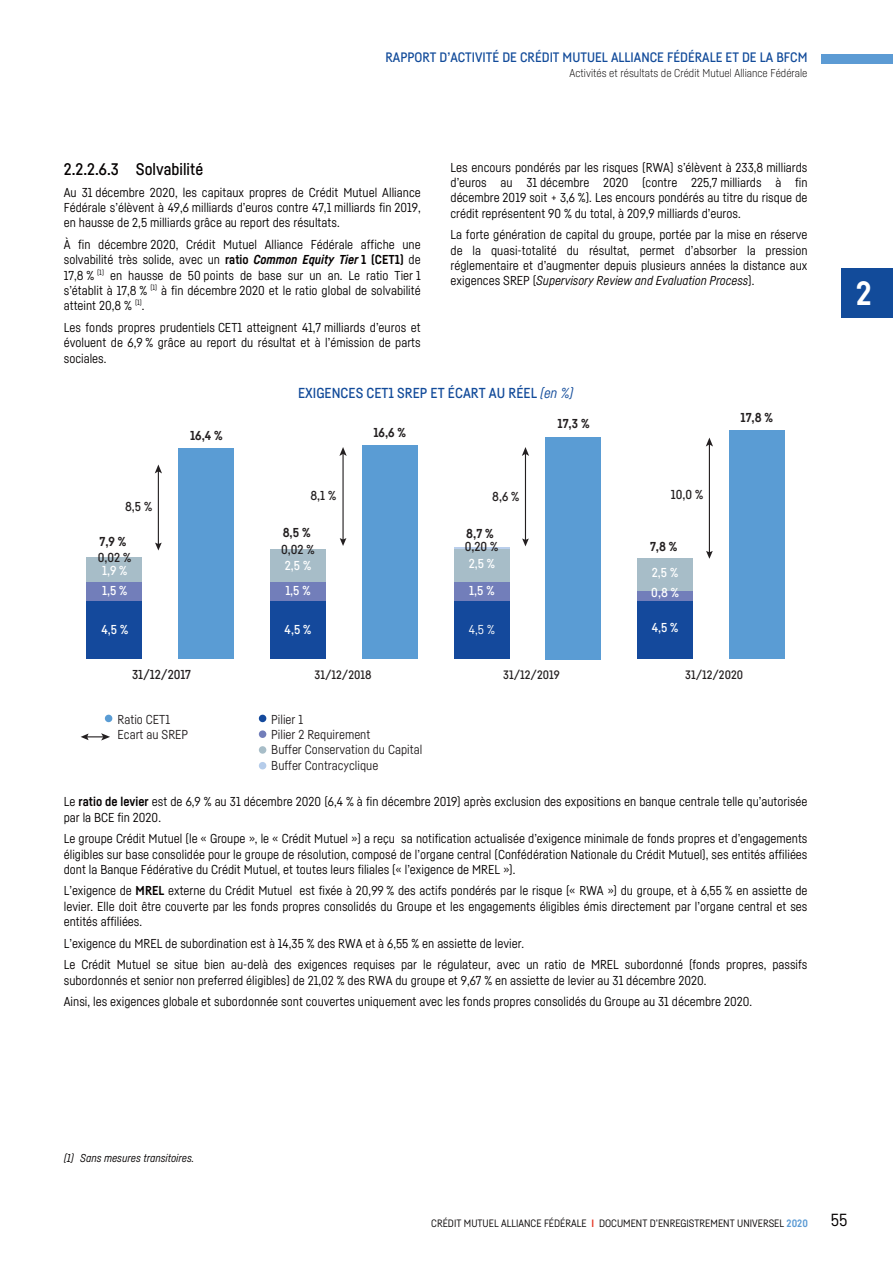
<style>
.page{position:relative;width:893px;height:1263px;background:#fff}
.page>*{position:absolute;margin:0;border:0;box-sizing:border-box;transform-origin:0 0}
.t1{font:700 33px "Fabrikat";color:#fff}
.t2{font:17.25px "Fabrikat";color:#040000}
.t3{font:500 16.5px "Fabrikat";color:#040000}
.t4{font:500 14.25px "Fabrikat";color:#124b9a}
.t5{font:500 13.5px "Fabrikat";color:#124b9a}
.t6{font:12.75px/15.3px "Fabrikat";color:#040000;text-align:justify}
.t7{font:12.75px/15.3px "Fabrikat";color:#231f20}
.t8{font:500 12.75px/20.7px "Fabrikat";color:#fff}
.t9{font:500 12.75px "Fabrikat";letter-spacing:-.005em;color:#231f20}
.t10{font:700 12.75px "Fabrikat";color:#231f20}
.t11{font:12.75px "Fabrikat";color:#fff}
.t12{font:500 12px "Fabrikat";color:#231f20}
.t13{font:300 11.25px "Fabrikat";color:#040000}
.t14{font:italic 11.25px "Fabrikat";color:#040000}
.t15{font:10.5px "Fabrikat";color:#040000}
.s1{font-weight:700}
.s2{font-weight:700;font-style:italic}
.s3{font-style:italic}
.s4{font-weight:400;font-style:italic}
.s5{font-weight:700;color:#e43827}
.s6{font-weight:700;color:#5c9bd4}
</style>
<div class="page">
<div style="left:821px;top:55px;width:71px;height:9px;background:#5c9bd4"></div>
<div style="left:841px;top:268px;width:51px;height:49px;background:#124b9a"></div>
<hr style="left:454px;top:547px;width:55px;height:3px;background:#bacfec">
<div style="left:87px;top:558px;width:55px;height:24px;background:#a7bdc8"></div>
<div style="left:270px;top:550px;width:55px;height:32px;background:#a7bdc8"></div>
<div style="left:454px;top:550px;width:55px;height:32px;background:#a7bdc8"></div>
<div style="left:637px;top:559px;width:56px;height:32px;background:#a7bdc8"></div>
<div style="left:87px;top:582px;width:55px;height:19px;background:#727eba"></div>
<div style="left:270px;top:582px;width:55px;height:19px;background:#727eba"></div>
<div style="left:454px;top:582px;width:55px;height:19px;background:#727eba"></div>
<div style="left:637px;top:591px;width:56px;height:10px;background:#727eba"></div>
<div style="left:87px;top:601px;width:55px;height:58px;background:#14499c"></div>
<div style="left:179px;top:448px;width:55px;height:211px;background:#5a9cd4"></div>
<div style="left:270px;top:601px;width:55px;height:58px;background:#14499c"></div>
<div style="left:362px;top:446px;width:55px;height:213px;background:#5a9cd4"></div>
<div style="left:454px;top:601px;width:55px;height:58px;background:#14499c"></div>
<div style="left:546px;top:437px;width:55px;height:222px;background:#5a9cd4"></div>
<div style="left:637px;top:601px;width:56px;height:58px;background:#14499c"></div>
<div style="left:729px;top:430px;width:55px;height:229px;background:#5a9cd4"></div>
<hr style="left:709px;top:444px;width:1px;height:109px;background:#231f20">
<svg style="left:706px;top:438px;width:7px;height:8px"></svg>
<svg style="left:706px;top:551px;width:7px;height:8px"></svg>
<hr style="left:525px;top:453px;width:1px;height:88px;background:#231f20">
<svg style="left:522px;top:447px;width:7px;height:9px"></svg>
<svg style="left:522px;top:538px;width:7px;height:8px"></svg>
<hr style="left:342px;top:453px;width:2px;height:88px;background:#231f20">
<svg style="left:339px;top:447px;width:8px;height:9px"></svg>
<svg style="left:340px;top:538px;width:6px;height:8px"></svg>
<hr style="left:158px;top:471px;width:1px;height:74px;background:#231f20">
<svg style="left:155px;top:464px;width:7px;height:9px"></svg>
<svg style="left:155px;top:543px;width:7px;height:7px"></svg>
<svg style="left:81px;top:733px;width:29px;height:7px"></svg>
<div style="left:259px;top:715px;width:7px;height:7px;background:#14499c;border-radius:50%"></div>
<div style="left:105px;top:715px;width:7px;height:7px;background:#5a9cd4;border-radius:50%"></div>
<div style="left:259px;top:730px;width:7px;height:8px;background:#727eba;border-radius:50%"></div>
<div style="left:259px;top:746px;width:7px;height:8px;background:#a7bdc8;border-radius:50%"></div>
<div style="left:259px;top:762px;width:7px;height:7px;background:#b5ccea;border-radius:50%"></div>
<p class="t5" style="left:386px;top:52px;width:423px">RAPPORT D’ACTIVITÉ DE CRÉDIT MUTUEL ALLIANCE FÉDÉRALE ET DE LA BFCM</p>
<p class="t13" style="left:570px;top:68px;width:239px">Activités et résultats de Crédit Mutuel Alliance Fédérale</p>
<p class="t3" style="left:64px;top:162px;width:141px">2.2.2.6.3 Solvabilité</p>
<p class="t6" style="left:64px;top:186px;width:358px">Au 31 décembre 2020, les capitaux propres de Crédit Mutuel Alliance Fédérale s’élèvent à 49,6 milliards d’euros contre 47,1 milliards fin 2019, en hausse de 2,5 milliards grâce au report des résultats.</p>
<p class="t6" style="left:64px;top:238px;width:358px">À fin décembre 2020, Crédit Mutuel Alliance Fédérale affiche une solvabilité très solide, avec un <span class="s1">ratio</span> <span class="s2">Common Equity Tier</span> <span class="s1">1 (CET1)</span> de 17,8 % <sup>(1)</sup> en hausse de 50 points de base sur un an. Le ratio Tier 1 s’établit à 17,8 % <sup>(1)</sup> à fin décembre 2020 et le ratio global de solvabilité atteint 20,8 % <sup>(1)</sup>.</p>
<p class="t6" style="left:64px;top:321px;width:358px">Les fonds propres prudentiels CET1 atteignent 41,7 milliards d’euros et évoluent de 6,9 % grâce au report du résultat et à l’émission de parts sociales.</p>
<p class="t6" style="left:450px;top:160px;width:358px">Les encours pondérés par les risques (RWA) s’élèvent à 233,8 milliards d’euros au 31 décembre 2020 (contre 225,7 milliards à fin décembre 2019 soit + 3,6 %). Les encours pondérés au titre du risque de crédit représentent 90 % du total, à 209,9 milliards d’euros.</p>
<p class="t6" style="left:450px;top:228px;width:358px">La forte génération de capital du groupe, portée par la mise en réserve de la quasi-totalité du résultat, permet d’absorber la pression réglementaire et d’augmenter depuis plusieurs années la distance aux exigences SREP (<span class="s3">Supervisory Review and Evaluation Process</span>).</p>
<p class="t9" style="left:125px;top:501px;width:29px">8,5 %</p>
<p class="t10" style="left:190px;top:430px;width:34px">16,4 %</p>
<p class="t4" style="left:298px;top:387px;width:277px">EXIGENCES CET1 SREP ET ÉCART AU RÉEL <span class="s4">(en %)</span></p>
<p class="t9" style="left:310px;top:490px;width:27px">8,1 %</p>
<p class="t10" style="left:373px;top:427px;width:34px">16,6 %</p>
<p class="t10" style="left:558px;top:418px;width:33px">17,3 %</p>
<p class="t9" style="left:492px;top:491px;width:29px">8,6 %</p>
<p class="t9" style="left:671px;top:489px;width:34px">10,0 %</p>
<p class="t10" style="left:283px;top:527px;width:29px">8,5 %</p>
<p class="t10" style="left:99px;top:536px;width:28px">7,9 %</p>
<p class="t9" style="left:281px;top:543px;width:35px">0,02 %</p>
<p class="t9" style="left:98px;top:552px;width:35px">0,02 %</p>
<p class="t8" style="left:102px;top:561px;width:27px">1,9 %</p>
<p class="t8" style="left:285px;top:555px;width:28px;line-height:24.9px">2,5 %<br>1,5 %</p>
<p class="t8" style="left:102px;top:582px;width:27px">1,5 %</p>
<p class="t8" style="left:101px;top:620px;width:28px">4,5 %</p>
<p class="t8" style="left:285px;top:620px;width:28px">4,5 %</p>
<p class="t10" style="left:466px;top:528px;width:29px">8,7 %</p>
<p class="t9" style="left:465px;top:541px;width:35px">0,20 %</p>
<p class="t8" style="left:469px;top:554px;width:28px">2,5 %</p>
<p class="t8" style="left:469px;top:581px;width:27px">1,5 %</p>
<p class="t11" style="left:469px;top:622px;width:27px">4,5 %</p>
<p class="t10" style="left:650px;top:541px;width:29px">7,8 %</p>
<p class="t8" style="left:651px;top:563px;width:29px">2,5 %<br>0,8 %</p>
<p class="t8" style="left:652px;top:618px;width:28px">4,5 %</p>
<p class="t10" style="left:740px;top:412px;width:34px">17,8 %</p>
<p class="t9" style="left:132px;top:668px;width:60px">31/12/2017</p>
<p class="t12" style="left:315px;top:669px;width:58px">31/12/2018</p>
<p class="t12" style="left:503px;top:669px;width:58px">31/12/2019</p>
<p class="t12" style="left:685px;top:669px;width:59px">31/12/2020</p>
<p class="t7" style="left:118px;top:712px;width:72px">Ratio CET1<br>Ecart au SREP</p>
<p class="t7" style="left:271px;top:712px;width:153px">Pilier 1<br>Pilier 2 Requirement<br>Buffer Conservation du Capital<br>Buffer Contracyclique</p>
<p class="t6" style="left:64px;top:795px;width:745px">Le <span class="s1">ratio de levier</span> est de 6,9 % au 31 décembre 2020 (6,4 % à fin décembre 2019) après exclusion des expositions en banque centrale telle qu’autorisée par la BCE fin 2020.</p>
<p class="t6" style="left:64px;top:832px;width:745px">Le groupe Crédit Mutuel (le « Groupe », le « Crédit Mutuel ») a reçu sa notification actualisée d’exigence minimale de fonds propres et d’engagements éligibles sur base consolidée pour le groupe de résolution, composé de l’organe central (Confédération Nationale du Crédit Mutuel), ses entités affiliées dont la Banque Fédérative du Crédit Mutuel, et toutes leurs filiales (« l’exigence de MREL »).</p>
<p class="t6" style="left:64px;top:884px;width:745px">L’exigence de <span class="s1">MREL</span> externe du Crédit Mutuel est fixée à 20,99 % des actifs pondérés par le risque (« RWA ») du groupe, et à 6,55 % en assiette de levier. Elle doit être couverte par les fonds propres consolidés du Groupe et les engagements éligibles émis directement par l’organe central et ses entités affiliées.</p>
<p class="t6" style="left:64px;top:933px;width:745px;line-height:21.6px">L’exigence du MREL de subordination est à 14,35 % des RWA et à 6,55 % en assiette de levier.<br>Le Crédit Mutuel se situe bien au-delà des exigences requises par le régulateur, avec un ratio de MREL subordonné (fonds propres, passifs</p>
<p class="t6" style="left:64px;top:970px;width:690px;line-height:21.6px">subordonnés et senior non preferred éligibles) de 21,02 % des RWA du groupe et 9,67 % en assiette de levier au 31 décembre 2020.<br>Ainsi, les exigences globale et subordonnée sont couvertes uniquement avec les fonds propres consolidés du Groupe au 31 décembre 2020.</p>
<h1 class="t1" style="left:856px;top:279px;width:18px">2</h1>
<p class="t14" style="left:64px;top:1154px;width:132px">(1) Sans mesures transitoires.</p>
<p class="t15" style="left:431px;top:1218px;width:378px">CRÉDIT MUTUEL ALLIANCE FÉDÉRALE <span class="s5">I</span> DOCUMENT D’ENREGISTREMENT UNIVERSEL <span class="s6">2020</span></p>
<h2 class="t2" style="left:831px;top:1213px;width:18px">55</h2>
</div>
